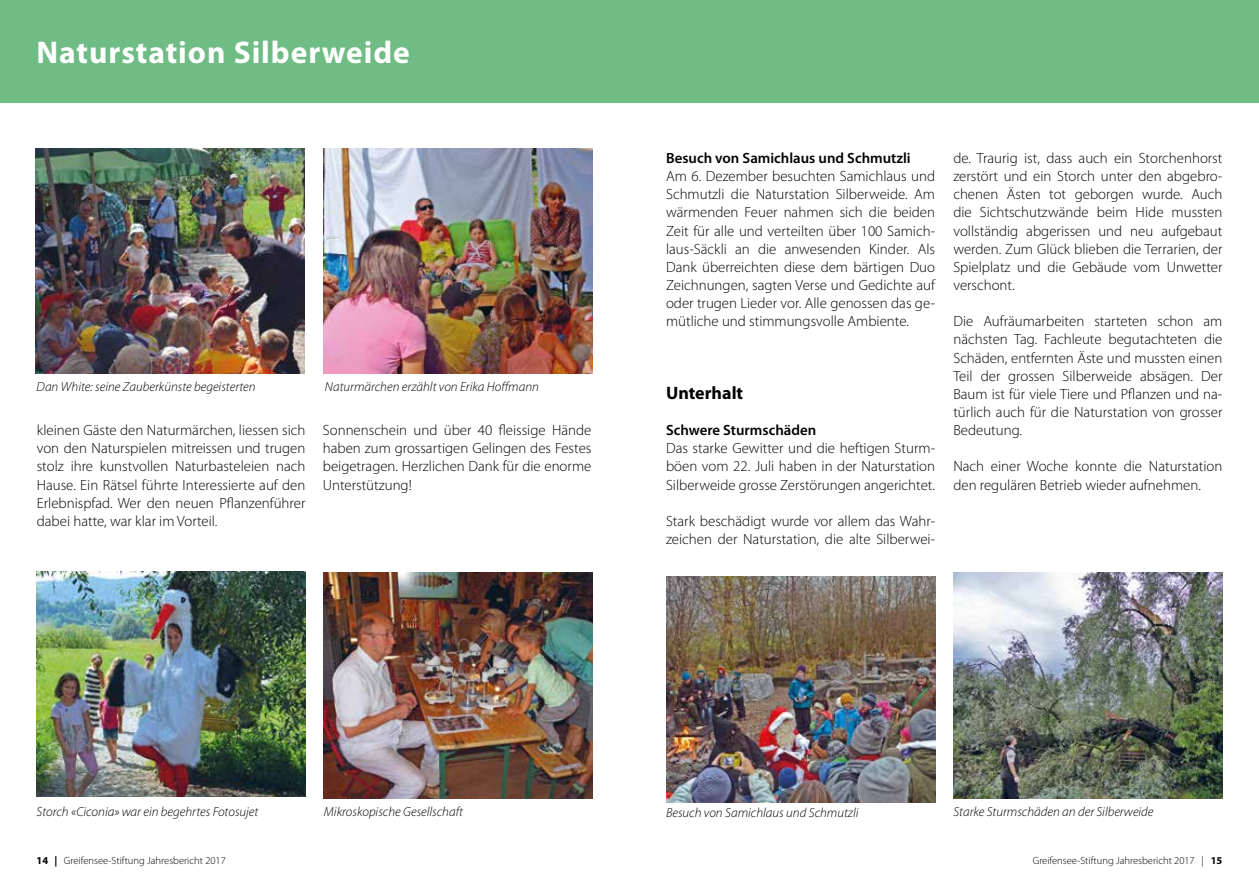
<style>
.page{position:relative;width:1259px;height:893px;background:#fff}
.page>*{position:absolute;margin:0;border:0;box-sizing:border-box;transform-origin:0 0}
.t1{font:700 31.5px "Myriad Pro";letter-spacing:.03em;color:#fff}
.t2{font:700 18px "Myriad Pro";color:#000}
.t3{font:300 14.85px/18.1px "Myriad Pro";color:#000;text-align:justify}
.t4{font:600 14.85px "Myriad Pro";color:#000}
.t5{font:italic 300 13.2px "Myriad Pro";color:#000}
.t6{font:300 10.5px "Myriad Pro";color:#000}
.s1{font-weight:700}
</style>
<div class="page">
<div style="left:0;top:0;width:1259px;height:103px;background:#6fbc85"></div>
<img style="left:37px;top:571px;width:269px;height:226px">
<img style="left:666px;top:577px;width:269px;height:225px">
<img style="left:953px;top:573px;width:269px;height:225px">
<img style="left:36px;top:149px;width:268px;height:225px">
<img style="left:324px;top:573px;width:269px;height:225px">
<img style="left:324px;top:149px;width:269px;height:225px">
<h1 class="t1" style="left:37px;top:32px;width:375px">Naturstation Silberweide</h1>
<p class="t5" style="left:37px;top:378px;width:221px">Dan White: seine Zauberkünste begeisterten</p>
<p class="t5" style="left:325px;top:378px;width:215px">Naturmärchen erzählt von Erika Hoffmann</p>
<p class="t3" style="left:37px;top:421px;width:270px">kleinen Gäste den Naturmärchen, liessen sich von den Naturspielen mitreissen und trugen stolz ihre kunstvollen Naturbasteleien nach Hause. Ein Rätsel führte Interessierte auf den Erlebnispfad. Wer den neuen Pflanzenführer dabei hatte, war klar im Vorteil.</p>
<p class="t3" style="left:323px;top:421px;width:270px">Sonnenschein und über 40 fleissige Hände haben zum grossartigen Gelingen des Festes beigetragen. Herzlichen Dank für die enorme Unterstützung!</p>
<p class="t4" style="left:666px;top:148px;width:246px">Besuch von Samichlaus und Schmutzli</p>
<p class="t3" style="left:666px;top:167px;width:270px">Am 6. Dezember besuchten Samichlaus und Schmutzli die Naturstation Silberweide. Am wärmenden Feuer nahmen sich die beiden Zeit für alle und verteilten über 100 Samich&shy;laus-Säckli an die anwesenden Kinder. Als Dank überreichten diese dem bärtigen Duo Zeichnungen, sagten Verse und Gedichte auf oder trugen Lieder vor. Alle genossen das ge&shy;mütliche und stimmungsvolle Ambiente.</p>
<p class="t2" style="left:666px;top:381px;width:79px">Unterhalt</p>
<p class="t4" style="left:666px;top:421px;width:152px">Schwere Sturmschäden</p>
<p class="t3" style="left:666px;top:439px;width:270px">Das starke Gewitter und die heftigen Sturm&shy;böen vom 22. Juli haben in der Naturstation Silberweide grosse Zerstörungen angerichtet.</p>
<p class="t3" style="left:666px;top:512px;width:270px">Stark beschädigt wurde vor allem das Wahr&shy;zeichen der Naturstation, die alte Silberwei-</p>
<p class="t3" style="left:953px;top:149px;width:270px">de. Traurig ist, dass auch ein Storchenhorst zerstört und ein Storch unter den abgebro&shy;chenen Ästen tot geborgen wurde. Auch die Sichtschutzwände beim Hide mussten vollständig abgerissen und neu aufgebaut werden. Zum Glück blieben die Terrarien, der Spielplatz und die Gebäude vom Unwetter verschont.</p>
<p class="t3" style="left:953px;top:312px;width:270px">Die Aufräumarbeiten starteten schon am nächsten Tag. Fachleute begutachteten die Schäden, entfernten Äste und mussten einen Teil der grossen Silberweide absägen. Der Baum ist für viele Tiere und Pflanzen und na&shy;türlich auch für die Naturstation von grosser Bedeutung.</p>
<p class="t3" style="left:953px;top:457px;width:270px">Nach einer Woche konnte die Naturstation den regulären Betrieb wieder aufnehmen.</p>
<p class="t5" style="left:324px;top:804px;width:141px">Mikroskopische Gesellschaft</p>
<p class="t5" style="left:37px;top:804px;width:223px">Storch «Ciconia» war ein begehrtes Fotosujet</p>
<p class="t5" style="left:666px;top:804px;width:194px">Besuch von Samichlaus und Schmutzli</p>
<p class="t5" style="left:953px;top:804px;width:202px">Starke Sturmschäden an der Silberweide</p>
<p class="t6" style="left:37px;top:854px;width:191px"><span class="s1">14 |</span> Greifensee-Stiftung Jahresbericht 2017</p>
<p class="t6" style="left:1032px;top:854px;width:191px">Greifensee-Stiftung Jahresbericht 2017 | <span class="s1">15</span></p>
</div>
